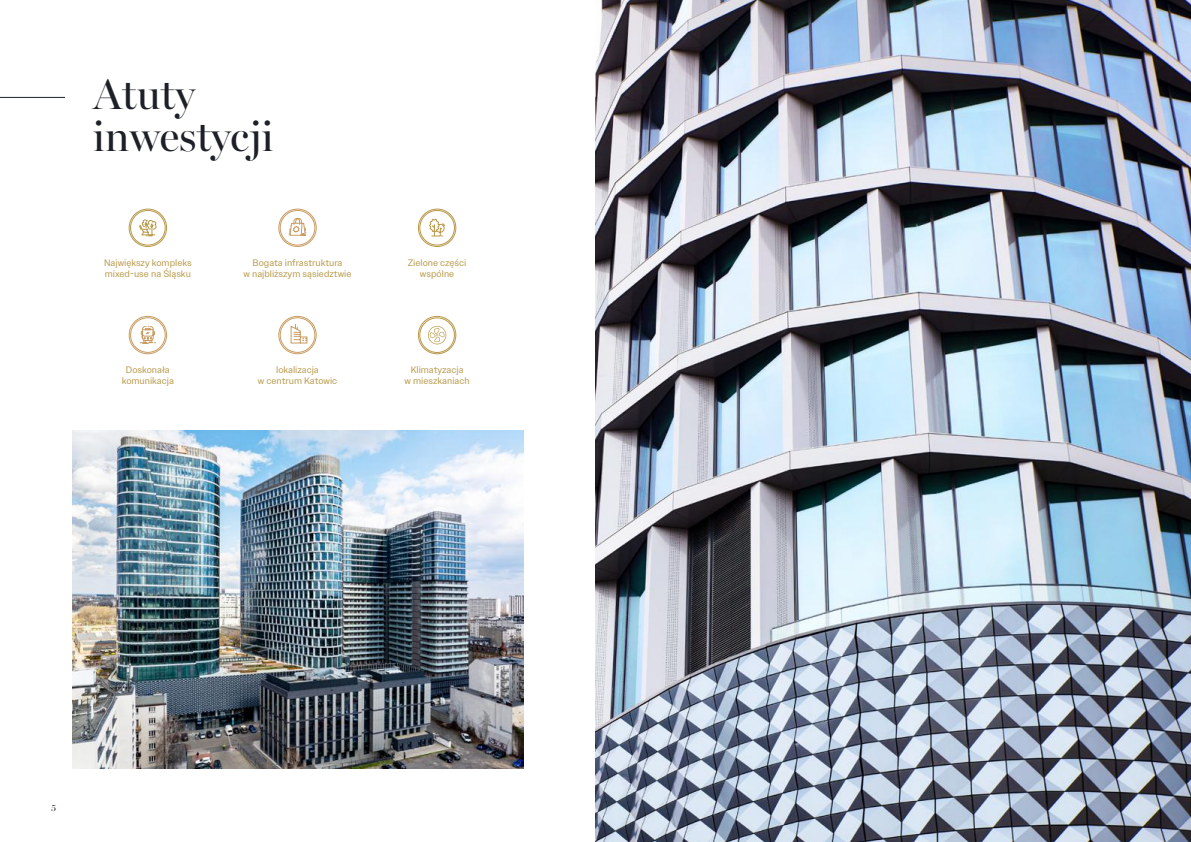
<style>
.page{position:relative;width:1191px;height:842px;background:#fff}
.page>*{position:absolute;margin:0;border:0;box-sizing:border-box;transform-origin:0 0}
.t1{font:43px/42px "Miller Banner";color:#1d2127}
.t2{font:10px "Miller Banner";color:#4a3438}
.t3{font:9.4px/11.3px "Owners Text";color:#b89a4b;text-align:center}
</style>
<div class="page">
<img style="left:73px;top:431px;width:450px;height:337px">
<svg style="left:129px;top:316px;width:38px;height:38px"></svg>
<svg style="left:278px;top:209px;width:39px;height:38px"></svg>
<hr style="left:0;top:97px;width:65px;height:1px;background:#1e2127">
<svg style="left:129px;top:209px;width:38px;height:38px"></svg>
<svg style="left:278px;top:316px;width:39px;height:38px"></svg>
<img style="left:595px;top:0;width:596px;height:842px">
<svg style="left:418px;top:209px;width:38px;height:38px"></svg>
<div style="left:419px;top:317px;width:36px;height:36px;border:1px solid #b89849;border-radius:50%"></div>
<div style="left:418px;top:316px;width:38px;height:38px;border:1px solid #b89849;border-radius:50%"></div>
<svg style="left:428px;top:326px;width:18px;height:18px"></svg>
<h1 class="t1" style="left:93px;top:70px;width:182px">Atuty inwestycji</h1>
<p class="t3" style="left:104px;top:257px;width:89px;text-align:left">Największy kompleks mixed-use na Śląsku</p>
<p class="t3" style="left:408px;top:257px;width:60px">Zielone części wspólne</p>
<p class="t3" style="left:243px;top:257px;width:109px">Bogata infrastruktura<br>w najbliższym sąsiedztwie</p>
<p class="t3" style="left:122px;top:364px;width:54px">Doskonała komunikacja</p>
<p class="t3" style="left:258px;top:364px;width:81px">lokalizacja<br>w centrum Katowic</p>
<p class="t3" style="left:404px;top:364px;width:67px">Klimatyzacja<br>w mieszkaniach</p>
<p class="t2" style="left:51px;top:799px;width:7px">5</p>
</div>
